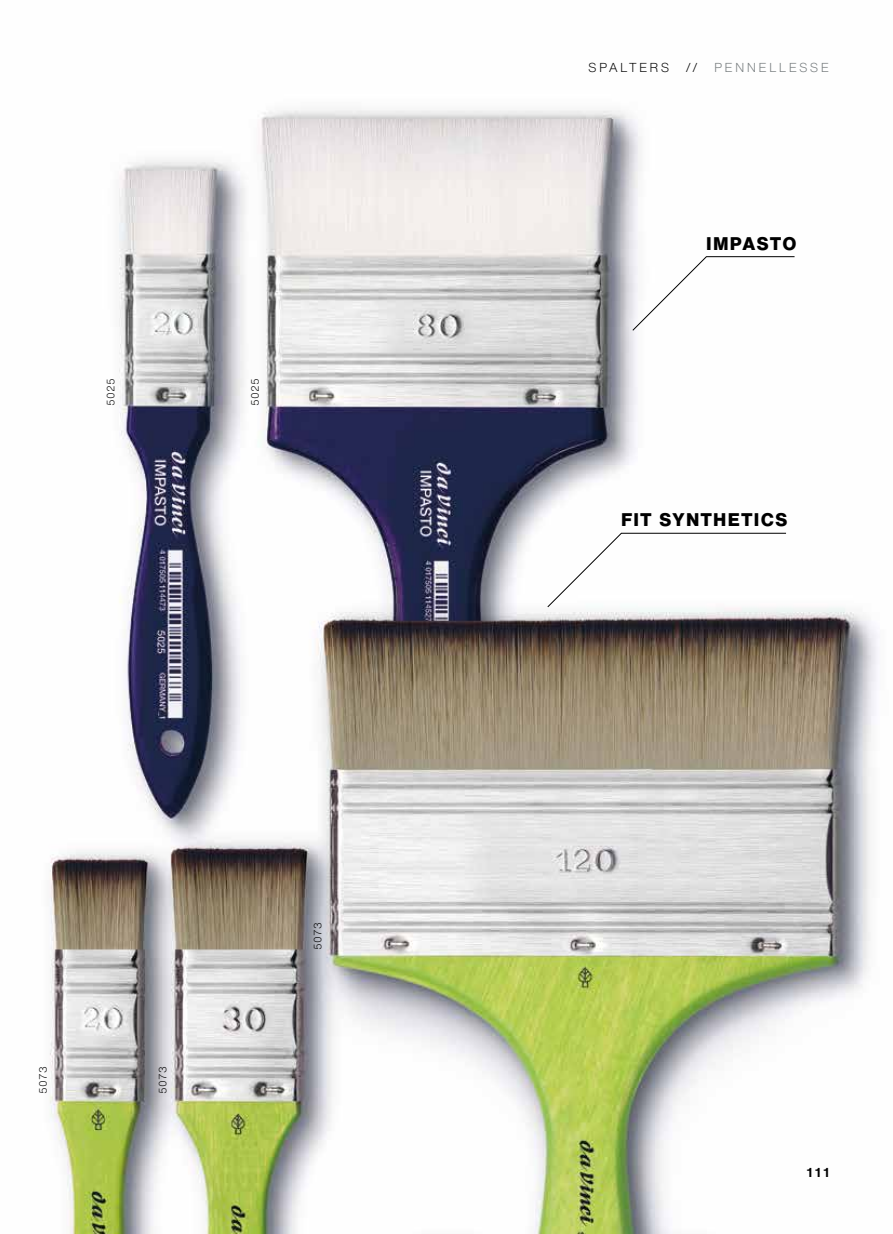
<style>
.page{position:relative;width:893px;height:1234px;background:#fff}
.page>*{position:absolute;margin:0;border:0;box-sizing:border-box;transform-origin:0 0}
.t1{font:800 18px "Helvetica Now Text";letter-spacing:.06em;color:#000}
.t2{font:300 12.75px "Helvetica Now Text";letter-spacing:.17em;color:#72787a}
.t3{font:300 12.75px "Helvetica Now Text";letter-spacing:.17em;color:#000}
.t4{font:700 12.75px "Helvetica Now Text";color:#000}
.t5{font:300 10.5px "Helvetica Now Text";letter-spacing:.02em;color:#000}
</style>
<div class="page">
<img style="left:49px;top:110px;width:829px;height:1123px">
<svg style="left:614px;top:236px;width:199px;height:113px"></svg>
<svg style="left:632px;top:256px;width:163px;height:75px"></svg>
<svg style="left:529px;top:513px;width:275px;height:112px"></svg>
<svg style="left:547px;top:532px;width:240px;height:75px"></svg>
<p class="t5" style="left:103px;top:406px;width:29px;rotate:-90deg">5025</p>
<p class="t5" style="left:247px;top:406px;width:29px;rotate:-90deg">5025</p>
<p class="t5" style="left:35px;top:1094px;width:29px;rotate:-90deg">5073</p>
<p class="t5" style="left:155px;top:1094px;width:29px;rotate:-90deg">5073</p>
<p class="t5" style="left:310px;top:949px;width:29px;rotate:-90deg">5073</p>
<p class="t3" style="left:588px;top:58px;width:83px">SPALTERS</p>
<p class="t3" style="left:686px;top:58px;width:14px">//</p>
<p class="t2" style="left:714px;top:58px;width:116px">PENNELLESSE</p>
<p class="t1" style="left:706px;top:230px;width:92px">IMPASTO</p>
<p class="t1" style="left:621px;top:506px;width:168px">FIT SYNTHETICS</p>
<p class="t4" style="left:807px;top:1162px;width:24px">111</p>
</div>
